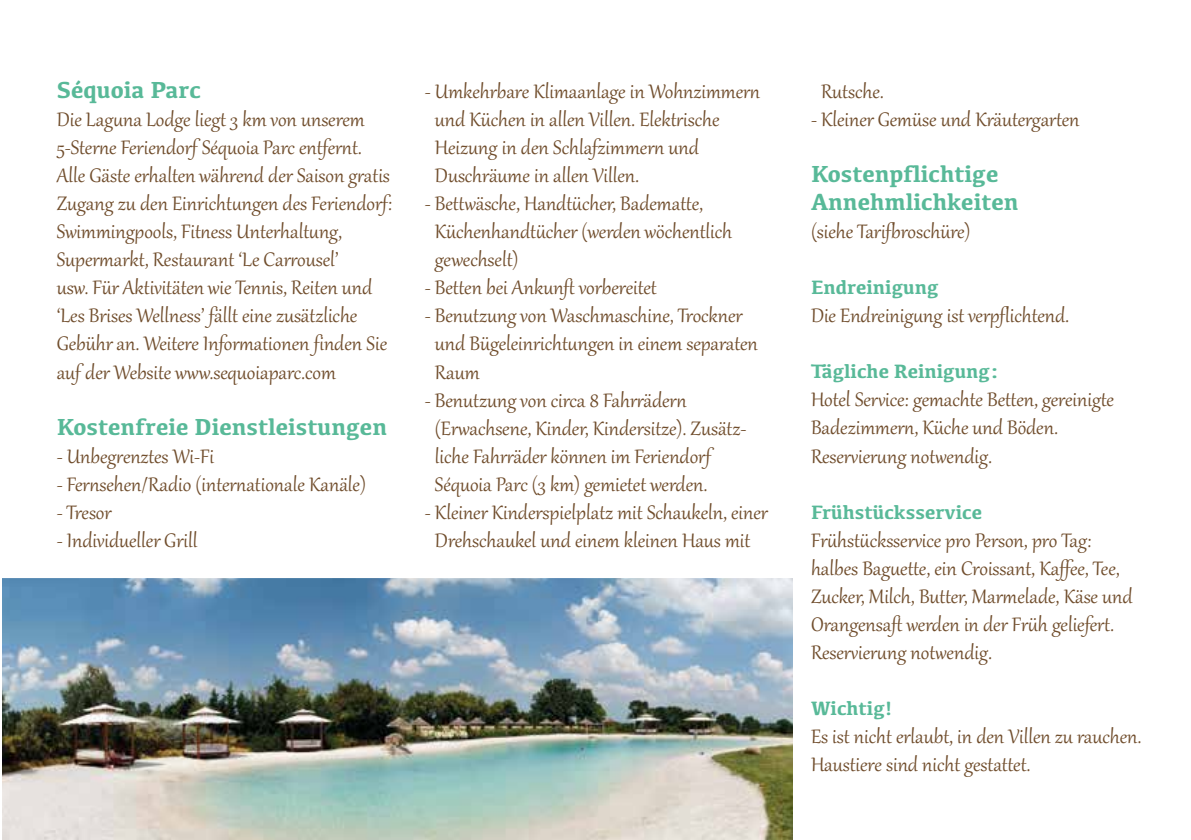
<style>
.page{position:relative;width:1191px;height:840px;background:#fff}
.page>*{position:absolute;margin:0;border:0;box-sizing:border-box;transform-origin:0 0}
.t1{font:24px/28px "Gabriola";color:#704d2c}
.t2{font:700 24px/28px "Kefa";color:#58b998}
.t3{font:700 20px "Kefa";color:#58b998}
</style>
<div class="page">
<img style="left:2px;top:578px;width:791px;height:261px">
<p class="t2" style="left:57px;top:75px;width:146px">Séquoia Parc</p>
<p class="t1" style="left:57px;top:104px;width:337px">Die Laguna Lodge liegt 3 km von unserem 5-Sterne Feriendorf Séquoia Parc entfernt.<br>Alle Gäste erhalten während der Saison gratis Zugang zu den Einrichtungen des Feriendorf:<br>Swimmingpools, Fitness Unterhaltung, Supermarkt, Restaurant ‘Le Carrousel’<br>usw. Für Aktivitäten wie Tennis, Reiten und ‘Les Brises Wellness’ fällt eine zusätzliche Gebühr an. Weitere Informationen finden Sie auf der Website www.sequoiaparc.com</p>
<p class="t2" style="left:57px;top:411px;width:332px">Kostenfreie Dienstleistungen</p>
<p class="t1" style="left:57px;top:440px;width:159px">- Unbegrenztes Wi-Fi</p>
<p class="t1" style="left:57px;top:468px;width:311px">- Fernsehen/Radio (internationale Kanäle)</p>
<p class="t1" style="left:57px;top:496px;width:56px">- Tresor</p>
<p class="t1" style="left:57px;top:524px;width:142px">- Individueller Grill</p>
<p class="t1" style="left:435px;top:76px;width:327px;text-indent:-10px">- Umkehrbare Klimaanlage in Wohnzimmern und Küchen in allen Villen. Elektrische Heizung in den Schlafzimmern und Duschräume in allen Villen.</p>
<p class="t1" style="left:435px;top:188px;width:299px;text-indent:-10px">- Bettwäsche, Handtücher, Badematte,<br>Küchenhandtücher (werden wöchentlich gewechselt)</p>
<p class="t1" style="left:425px;top:272px;width:233px">- Betten bei Ankunft vorbereitet</p>
<p class="t1" style="left:435px;top:300px;width:324px;text-indent:-10px">- Benutzung von Waschmaschine, Trockner und Bügeleinrichtungen in einem separaten<br>Raum</p>
<p class="t1" style="left:435px;top:384px;width:312px;text-indent:-10px">- Benutzung von circa 8 Fahrrädern (Erwachsene, Kinder, Kindersitze). Zusätz&shy;liche Fahrräder können im Feriendorf Séquoia Parc (3 km) gemietet werden.</p>
<p class="t1" style="left:425px;top:496px;width:344px;text-align:center">- Kleiner Kinderspielplatz mit Schaukeln, einer<br>Drehschaukel und einem kleinen Haus mit</p>
<p class="t1" style="left:821px;top:76px;width:64px">Rutsche.</p>
<p class="t1" style="left:811px;top:104px;width:270px">- Kleiner Gemüse und Kräutergarten</p>
<p class="t2" style="left:811px;top:159px;width:209px">Kostenpflichtige<br>Annehmlichkeiten</p>
<p class="t1" style="left:811px;top:216px;width:161px">(siehe Tarifbroschüre)</p>
<p class="t3" style="left:811px;top:274px;width:129px">Endreinigung</p>
<p class="t1" style="left:811px;top:300px;width:260px">Die Endreinigung ist verpflichtend.</p>
<p class="t3" style="left:811px;top:358px;width:190px">Tägliche Reinigung:</p>
<p class="t1" style="left:811px;top:384px;width:304px">Hotel Service: gemachte Betten, gereinigte<br>Badezimmern, Küche und Böden.<br>Reservierung notwendig.</p>
<p class="t3" style="left:811px;top:498px;width:173px">Frühstücksservice</p>
<p class="t1" style="left:811px;top:524px;width:323px">Frühstücksservice pro Person, pro Tag: halbes Baguette, ein Croissant, Kaffee, Tee, Zucker, Milch, Butter, Marmelade, Käse und Orangensaft werden in der Früh geliefert.<br>Reservierung notwendig.</p>
<p class="t3" style="left:811px;top:694px;width:83px">Wichtig!</p>
<p class="t1" style="left:811px;top:720px;width:332px">Es ist nicht erlaubt, in den Villen zu rauchen.<br>Haustiere sind nicht gestattet.</p>
</div>
